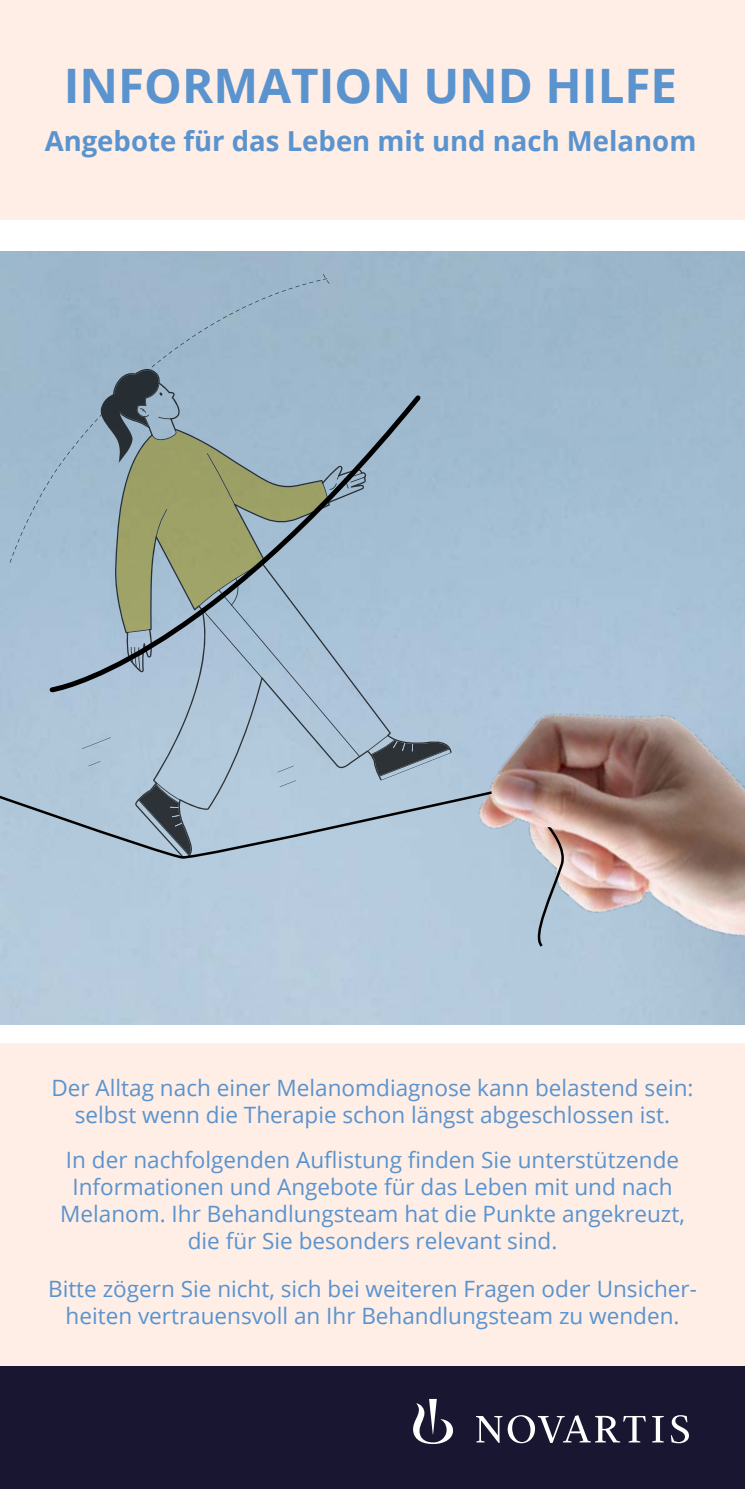
<style>
.page{position:relative;width:745px;height:1489px;background:#fff}
.page>*{position:absolute;margin:0;border:0;box-sizing:border-box;transform-origin:0 0}
.t1{font:700 47.5px "Open Sans";color:#5a93ce}
.t2{font:700 27.5px "Open Sans";color:#5a93ce}
.t3{font:22.5px/27px "Open Sans";color:#5a93ce;text-align:center}
</style>
<div class="page">
<div style="left:0;top:0;width:744px;height:220px;background:#feeee6"></div>
<div style="left:0;top:1043px;width:744px;height:323px;background:#feeee6"></div>
<div style="left:0;top:1366px;width:744px;height:122px;background:#191632"></div>
<svg style="left:413px;top:1398px;width:275px;height:45px"></svg>
<img style="left:308px;top:533px;width:436px;height:492px">
<div style="left:0;top:773px;width:571px;height:176px;background:#b5cadd"></div>
<img style="left:505px;top:770px;width:62px;height:59px">
<div style="left:13px;top:724px;width:492px;height:154px;background:#b2c9db"></div>
<svg style="left:0;top:273px;width:505px;height:451px;background:#9fbace"></svg>
<svg style="left:53px;top:370px;width:397px;height:488px;background:#a5bbcd"></svg>
<svg style="left:47px;top:391px;width:378px;height:303px;background:#9bb0b6"></svg>
<p class="t1" style="left:64px;top:52px;width:614px">INFORMATION UND HILFE</p>
<p class="t2" style="left:45px;top:121px;width:652px">Angebote für das Leben mit und nach Melanom</p>
<p class="t3" style="left:51px;top:1074px;width:643px">Der Alltag nach einer Melanomdiagnose kann belastend sein: selbst wenn die Therapie schon längst abgeschlossen ist.</p>
<p class="t3" style="left:60px;top:1145px;width:625px">In der nachfolgenden Auflistung finden Sie unterstützende Informationen und Angebote für das Leben mit und nach Melanom. Ihr Behandlungsteam hat die Punkte angekreuzt, die für Sie besonders relevant sind.</p>
<p class="t3" style="left:48px;top:1274px;width:650px">Bitte zögern Sie nicht, sich bei weiteren Fragen oder Unsicher&shy;heiten vertrauensvoll an Ihr Behandlungsteam zu wenden.</p>
</div>
